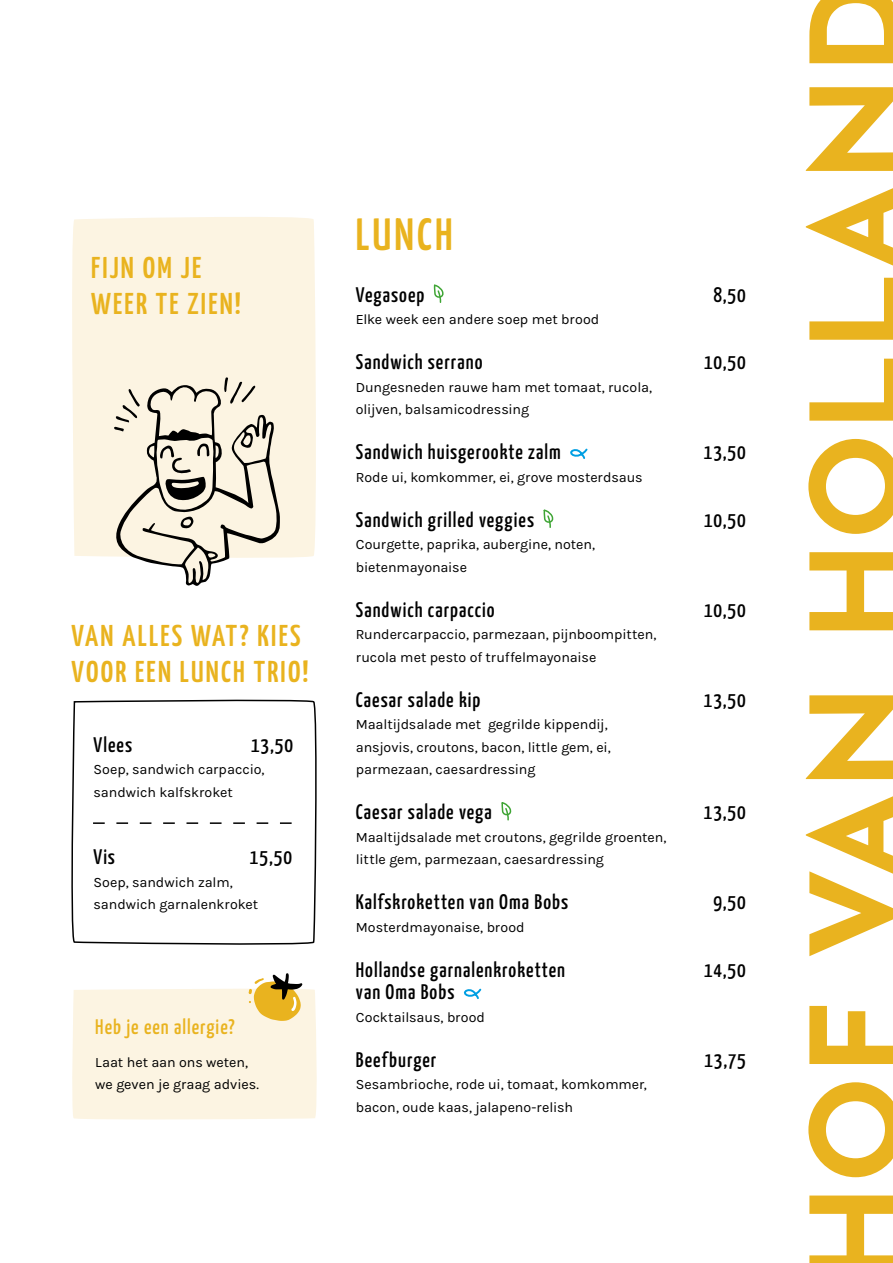
<style>
.page{position:relative;width:893px;height:1263px;background:#fff}
.page>*{position:absolute;margin:0;border:0;box-sizing:border-box;transform-origin:0 0}
.t1{font:600 45px "Yanone Kaffeesatz";letter-spacing:.07em;color:#e9b31f}
.t2{font:600 30px/36px "Yanone Kaffeesatz";letter-spacing:.075em;color:#e9b31f}
.t3{font:500 21px "Yanone Kaffeesatz";letter-spacing:.05em;color:#000}
.t4{font:500 21px "Yanone Kaffeesatz";letter-spacing:.045em;color:#e9b31f}
.t5{font:14.25px/22.5px "Karla";letter-spacing:-.005em;color:#000}
</style>
<div class="page">
<div style="left:72px;top:217px;width:244px;height:341px;background:#fcf4e2"></div>
<svg style="left:71px;top:699px;width:246px;height:246px"></svg>
<svg style="left:809px;top:1195px;width:84px;height:68px"></svg>
<svg style="left:808px;top:1082px;width:85px;height:95px"></svg>
<svg style="left:809px;top:1006px;width:84px;height:58px"></svg>
<svg style="left:806px;top:796px;width:87px;height:160px"></svg>
<svg style="left:806px;top:695px;width:87px;height:84px"></svg>
<svg style="left:809px;top:552px;width:84px;height:78px"></svg>
<svg style="left:808px;top:439px;width:85px;height:95px"></svg>
<svg style="left:809px;top:359px;width:84px;height:62px"></svg>
<svg style="left:809px;top:278px;width:84px;height:62px"></svg>
<svg style="left:806px;top:188px;width:87px;height:78px"></svg>
<svg style="left:806px;top:87px;width:87px;height:84px"></svg>
<svg style="left:809px;top:0;width:84px;height:63px"></svg>
<svg style="left:433px;top:284px;width:11px;height:19px"></svg>
<svg style="left:570px;top:448px;width:18px;height:11px"></svg>
<svg style="left:543px;top:509px;width:11px;height:19px"></svg>
<svg style="left:501px;top:802px;width:11px;height:19px"></svg>
<svg style="left:463px;top:988px;width:19px;height:11px"></svg>
<svg style="left:101px;top:377px;width:179px;height:209px;background:#d9d3c5"></svg>
<svg style="left:93px;top:822px;width:199px;height:2px"></svg>
<svg style="left:72px;top:973px;width:245px;height:147px;background:#f9f0dc"></svg>
<h2 class="t2" style="left:91px;top:248px;width:151px">FIJN OM JE<br>WEER TE ZIEN!</h2>
<h2 class="t2" style="left:72px;top:615px;width:238px">VAN ALLES WAT? KIES<br>VOOR EEN LUNCH TRIO!</h2>
<h3 class="t3" style="left:94px;top:729px;width:40px">Vlees</h3>
<h3 class="t3" style="left:251px;top:729px;width:43px">13,50</h3>
<p class="t5" style="left:94px;top:758px;width:173px">Soep, sandwich carpaccio, sandwich kalfskroket</p>
<h3 class="t3" style="left:94px;top:842px;width:23px">Vis</h3>
<h3 class="t3" style="left:250px;top:842px;width:44px">15,50</h3>
<p class="t5" style="left:94px;top:871px;width:166px">Soep, sandwich zalm, sandwich garnalenkroket</p>
<h3 class="t4" style="left:95px;top:1011px;width:141px">Heb je een allergie?</h3>
<p class="t5" style="left:95px;top:1051px;width:165px">Laat het aan ons weten, we geven je graag advies.</p>
<h1 class="t1" style="left:356px;top:202px;width:99px">LUNCH</h1>
<h3 class="t3" style="left:356px;top:279px;width:70px">Vegasoep</h3>
<h3 class="t3" style="left:713px;top:279px;width:34px">8,50</h3>
<p class="t5" style="left:356px;top:308px;width:245px">Elke week een andere soep met brood</p>
<h3 class="t3" style="left:356px;top:347px;width:128px">Sandwich serrano</h3>
<h3 class="t3" style="left:704px;top:347px;width:43px">10,50</h3>
<p class="t5" style="left:356px;top:376px;width:298px">Dungesneden rauwe ham met tomaat, rucola, olijven, balsamicodressing</p>
<h3 class="t3" style="left:356px;top:437px;width:206px">Sandwich huisgerookte zalm</h3>
<h3 class="t3" style="left:704px;top:437px;width:43px">13,50</h3>
<p class="t5" style="left:356px;top:466px;width:288px">Rode ui, komkommer, ei, grove mosterdsaus</p>
<h3 class="t3" style="left:356px;top:504px;width:180px">Sandwich grilled veggies</h3>
<h3 class="t3" style="left:704px;top:504px;width:43px">10,50</h3>
<p class="t5" style="left:356px;top:533px;width:241px">Courgette, paprika, aubergine, noten, bietenmayonaise</p>
<h3 class="t3" style="left:356px;top:594px;width:140px">Sandwich carpaccio</h3>
<h3 class="t3" style="left:704px;top:594px;width:43px">10,50</h3>
<p class="t5" style="left:356px;top:623px;width:302px">Rundercarpaccio, parmezaan, pijnboompitten, rucola met pesto of truffelmayonaise</p>
<h3 class="t3" style="left:356px;top:684px;width:126px">Caesar salade kip</h3>
<h3 class="t3" style="left:704px;top:684px;width:43px">13,50</h3>
<p class="t5" style="left:356px;top:713px;width:256px">Maaltijdsalade met gegrilde kippendij, ansjovis, croutons, bacon, little gem, ei, parmezaan, caesardressing</p>
<h3 class="t3" style="left:356px;top:797px;width:138px">Caesar salade vega</h3>
<h3 class="t3" style="left:704px;top:797px;width:43px">13,50</h3>
<p class="t5" style="left:356px;top:826px;width:312px">Maaltijdsalade met croutons, gegrilde groenten, little gem, parmezaan, caesardressing</p>
<h3 class="t3" style="left:356px;top:887px;width:214px">Kalfskroketten van Oma Bobs</h3>
<h3 class="t3" style="left:713px;top:887px;width:34px">9,50</h3>
<p class="t5" style="left:356px;top:916px;width:170px">Mosterdmayonaise, brood</p>
<h3 class="t3" style="left:356px;top:954px;width:211px">Hollandse garnalenkroketten</h3>
<h3 class="t3" style="left:704px;top:954px;width:43px">14,50</h3>
<h3 class="t3" style="left:356px;top:977px;width:100px">van Oma Bobs</h3>
<p class="t5" style="left:356px;top:1006px;width:131px">Cocktailsaus, brood</p>
<h3 class="t3" style="left:356px;top:1044px;width:82px">Beefburger</h3>
<h3 class="t3" style="left:704px;top:1044px;width:43px">13,75</h3>
<p class="t5" style="left:356px;top:1073px;width:293px">Sesambrioche, rode ui, tomaat, komkommer, bacon, oude kaas, jalapeno-relish</p>
</div>
